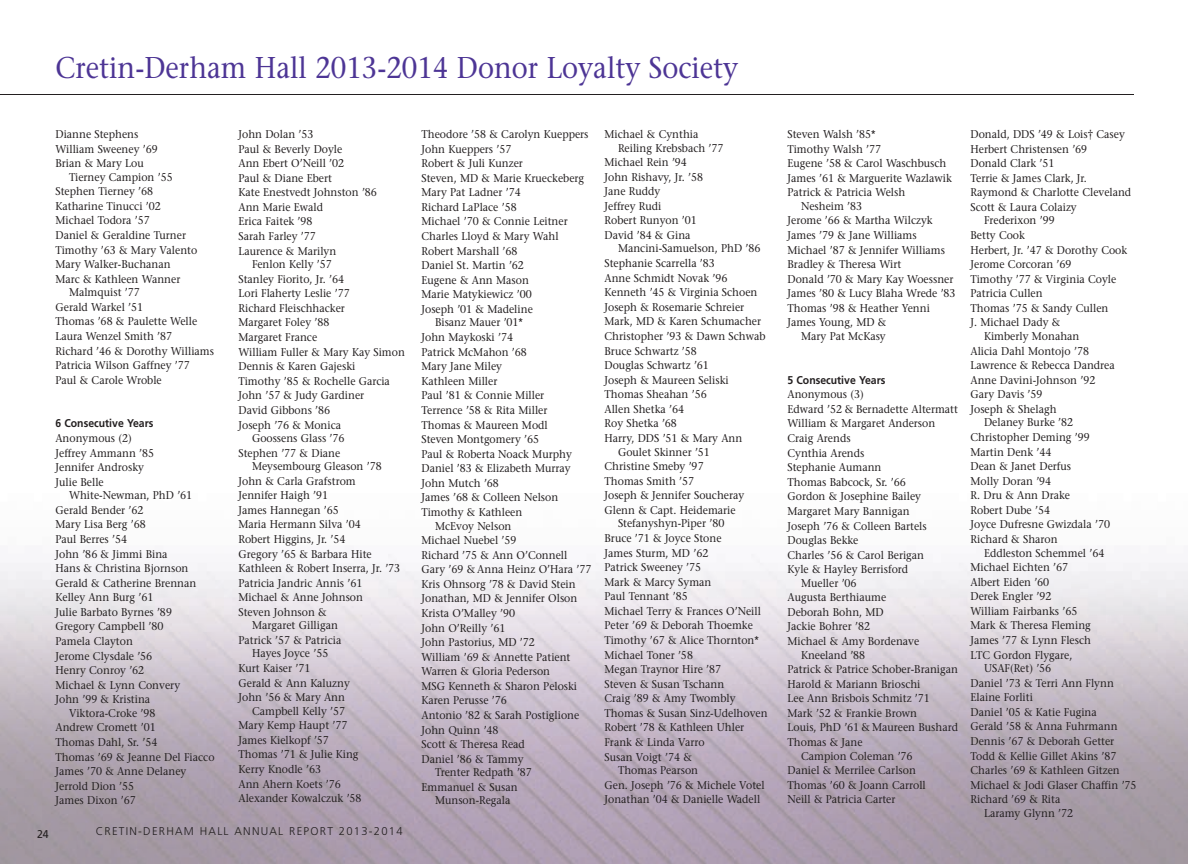
<style>
.page{position:relative;width:1188px;height:864px;background:#fff}
.page>*{position:absolute;margin:0;border:0;box-sizing:border-box;transform-origin:0 0}
.t1{font:30px "Stone Serif";color:#4d3595;scale:.9 1}
.t2{font:11.25px/14.5px "Stone Serif";color:#231f20;scale:.93 1}
.t3{font:300 11.25px "Frutiger";letter-spacing:.11em;color:#231f20}
.t4{font:700 11.25px "Frutiger";color:#231f20;scale:.93 1}
.t5{font:11.25px "Frutiger";color:#231f20;scale:.93 1}
</style>
<div class="page">
<hr style="left:0;top:94px;width:1134px;height:1px;background:#231f20">
<h1 class="t1" style="left:56px;top:55px;width:760px">Cretin-Derham Hall 2013-2014 Donor Loyalty Society</h1>
<p class="t2" style="left:56px;top:128px;width:111px">Dianne Stephens<br>William Sweeney ’69<br>Brian &amp; Mary Lou</p>
<p class="t2" style="left:56px;top:171px;width:154px;text-indent:13px">Tierney Campion ’55<br>Stephen Tierney ’68<br>Katharine Tinucci ’02<br>Michael Todora ’57<br>Daniel &amp; Geraldine Turner<br>Timothy ’63 &amp; Mary Valento<br>Mary Walker-Buchanan<br>Marc &amp; Kathleen Wanner</p>
<p class="t2" style="left:56px;top:286px;width:172px;text-indent:13px">Malmquist ’77<br>Gerald Warkel ’51<br>Thomas ’68 &amp; Paulette Welle<br>Laura Wenzel Smith ’87<br>Richard ’46 &amp; Dorothy Williams<br>Patricia Wilson Gaffney ’77<br>Paul &amp; Carole Wroble</p>
<p class="t4" style="left:56px;top:419px;width:107px">6 Consecutive Years</p>
<p class="t2" style="left:56px;top:432px;width:108px">Anonymous (2)<br>Jeffrey Ammann ’85<br>Jennifer Androsky<br>Julie Belle</p>
<p class="t2" style="left:56px;top:489px;width:153px;text-indent:13px">White-Newman, PhD ’61<br>Gerald Bender ’62<br>Mary Lisa Berg ’68<br>Paul Berres ’54<br>John ’86 &amp; Jimmi Bina<br>Hans &amp; Christina Bjornson<br>Gerald &amp; Catherine Brennan<br>Kelley Ann Burg ’61<br>Julie Barbato Byrnes ’89<br>Gregory Campbell ’80<br>Pamela Clayton<br>Jerome Clysdale ’56<br>Henry Conroy ’62<br>Michael &amp; Lynn Convery<br>John ’99 &amp; Kristina</p>
<p class="t2" style="left:56px;top:707px;width:172px;text-indent:13px">Viktora-Croke ’98<br>Andrew Cromett ’01<br>Thomas Dahl, Sr. ’54<br>Thomas ’69 &amp; Jeanne Del Fiacco<br>James ’70 &amp; Anne Delaney<br>Jerrold Dion ’55<br>James Dixon ’67</p>
<p class="t2" style="left:239px;top:128px;width:150px">John Dolan ’53<br>Paul &amp; Beverly Doyle<br>Ann Ebert O’Neill ’02<br>Paul &amp; Diane Ebert<br>Kate Enestvedt Johnston ’86<br>Ann Marie Ewald<br>Erica Faitek ’98<br>Sarah Farley ’77<br>Laurence &amp; Marilyn</p>
<p class="t2" style="left:239px;top:258px;width:180px;text-indent:13px">Fenlon Kelly ’57<br>Stanley Fiorito, Jr. ’64<br>Lori Flaherty Leslie ’77<br>Richard Fleischhacker<br>Margaret Foley ’88<br>Margaret France<br>William Fuller &amp; Mary Kay Simon<br>Dennis &amp; Karen Gajeski<br>Timothy ’85 &amp; Rochelle Garcia<br>John ’57 &amp; Judy Gardiner<br>David Gibbons ’86<br>Joseph ’76 &amp; Monica</p>
<p class="t2" style="left:239px;top:432px;width:115px;text-indent:13px">Goossens Glass ’76<br>Stephen ’77 &amp; Diane</p>
<p class="t2" style="left:239px;top:460px;width:175px;text-indent:13px">Meysembourg Gleason ’78<br>John &amp; Carla Grafstrom<br>Jennifer Haigh ’91<br>James Hannegan ’65<br>Maria Hermann Silva ’04<br>Robert Higgins, Jr. ’54<br>Gregory ’65 &amp; Barbara Hite<br>Kathleen &amp; Robert Inserra, Jr. ’73<br>Patricia Jandric Annis ’61<br>Michael &amp; Anne Johnson<br>Steven Johnson &amp;</p>
<p class="t2" style="left:239px;top:619px;width:112px;text-indent:13px">Margaret Gilligan<br>Patrick ’57 &amp; Patricia</p>
<p class="t2" style="left:239px;top:647px;width:121px;text-indent:13px">Hayes Joyce ’55<br>Kurt Kaiser ’71<br>Gerald &amp; Ann Kaluzny<br>John ’56 &amp; Mary Ann</p>
<p class="t2" style="left:239px;top:705px;width:134px;text-indent:13px">Campbell Kelly ’57<br>Mary Kemp Haupt ’77<br>James Kielkopf ’57<br>Thomas ’71 &amp; Julie King<br>Kerry Knodle ’63<br>Ann Ahern Koets ’76<br>Alexander Kowalczuk ’58</p>
<p class="t5" style="left:37px;top:829px;width:14px">24</p>
<p class="t3" style="left:96px;top:826px;width:308px">CRETIN-DERHAM HALL ANNUAL REPORT 2013-2014</p>
<p class="t2" style="left:422px;top:128px;width:181px">Theodore ’58 &amp; Carolyn Kueppers<br>John Kueppers ’57<br>Robert &amp; Juli Kunzer<br>Steven, MD &amp; Marie Krueckeberg<br>Mary Pat Ladner ’74<br>Richard LaPlace ’58<br>Michael ’70 &amp; Connie Leitner<br>Charles Lloyd &amp; Mary Wahl<br>Robert Marshall ’68<br>Daniel St. Martin ’62<br>Eugene &amp; Ann Mason<br>Marie Matykiewicz ’00<br>Joseph ’01 &amp; Madeline</p>
<p class="t2" style="left:422px;top:316px;width:163px;text-indent:13px">Bisanz Mauer ’01*<br>John Maykoski ’74<br>Patrick McMahon ’68<br>Mary Jane Miley<br>Kathleen Miller<br>Paul ’81 &amp; Connie Miller<br>Terrence ’58 &amp; Rita Miller<br>Thomas &amp; Maureen Modl<br>Steven Montgomery ’65<br>Paul &amp; Roberta Noack Murphy<br>Daniel ’83 &amp; Elizabeth Murray<br>John Mutch ’68<br>James ’68 &amp; Colleen Nelson<br>Timothy &amp; Kathleen</p>
<p class="t2" style="left:422px;top:520px;width:184px;text-indent:13px">McEvoy Nelson<br>Michael Nuebel ’59<br>Richard ’75 &amp; Ann O’Connell<br>Gary ’69 &amp; Anna Heinz O’Hara ’77<br>Kris Ohnsorg ’78 &amp; David Stein<br>Jonathan, MD &amp; Jennifer Olson<br>Krista O’Malley ’90<br>John O’Reilly ’61<br>John Pastorius, MD ’72<br>William ’69 &amp; Annette Patient<br>Warren &amp; Gloria Pederson<br>MSG Kenneth &amp; Sharon Peloski<br>Karen Perusse ’76<br>Antonio ’82 &amp; Sarah Postiglione<br>John Quinn ’48<br>Scott &amp; Theresa Read<br>Daniel ’86 &amp; Tammy</p>
<p class="t2" style="left:422px;top:766px;width:120px;text-indent:13px">Trenter Redpath ’87<br>Emmanuel &amp; Susan</p>
<p class="t2" style="left:435px;top:794px;width:83px">Munson-Regala</p>
<p class="t2" style="left:618px;top:129px;width:115px;line-height:13.5px;text-indent:-13px">Michael &amp; Cynthia<br>Reiling Krebsbach ’77</p>
<p class="t2" style="left:605px;top:156px;width:107px">Michael Rein ’94<br>John Rishavy, Jr. ’58<br>Jane Ruddy<br>Jeffrey Rudi<br>Robert Runyon ’01<br>David ’84 &amp; Gina</p>
<p class="t2" style="left:605px;top:242px;width:175px;text-indent:13px">Mancini-Samuelson, PhD ’86<br>Stephanie Scarrella ’83<br>Anne Schmidt Novak ’96<br>Kenneth ’45 &amp; Virginia Schoen<br>Joseph &amp; Rosemarie Schreier<br>Mark, MD &amp; Karen Schumacher<br>Christopher ’93 &amp; Dawn Schwab<br>Bruce Schwartz ’58<br>Douglas Schwartz ’61<br>Joseph &amp; Maureen Seliski<br>Thomas Sheahan ’56<br>Allen Shetka ’64<br>Roy Shetka ’68<br>Harry, DDS ’51 &amp; Mary Ann</p>
<p class="t2" style="left:605px;top:446px;width:152px;text-indent:13px">Goulet Skinner ’51<br>Christine Smeby ’97<br>Thomas Smith ’57<br>Joseph &amp; Jennifer Soucheray<br>Glenn &amp; Capt. Heidemarie</p>
<p class="t2" style="left:605px;top:517px;width:177px;text-indent:13px">Stefanyshyn-Piper ’80<br>Bruce ’71 &amp; Joyce Stone<br>James Sturm, MD ’62<br>Patrick Sweeney ’75<br>Mark &amp; Marcy Syman<br>Paul Tennant ’85<br>Michael Terry &amp; Frances O’Neill<br>Peter ’69 &amp; Deborah Thoemke<br>Timothy ’67 &amp; Alice Thornton*<br>Michael Toner ’58<br>Megan Traynor Hire ’87<br>Steven &amp; Susan Tschann<br>Craig ’89 &amp; Amy Twombly<br>Thomas &amp; Susan Sinz-Udelhoven<br>Robert ’78 &amp; Kathleen Uhler<br>Frank &amp; Linda Varro<br>Susan Voigt ’74 &amp;</p>
<p class="t2" style="left:605px;top:764px;width:174px;text-indent:13px">Thomas Pearson<br>Gen. Joseph ’76 &amp; Michele Votel<br>Jonathan ’04 &amp; Danielle Wadell</p>
<p class="t2" style="left:788px;top:128px;width:178px">Steven Walsh ’85*<br>Timothy Walsh ’77<br>Eugene ’58 &amp; Carol Waschbusch<br>James ’61 &amp; Marguerite Wazlawik<br>Patrick &amp; Patricia Welsh</p>
<p class="t2" style="left:788px;top:200px;width:182px;text-indent:13px">Nesheim ’83<br>Jerome ’66 &amp; Martha Wilczyk<br>James ’79 &amp; Jane Williams<br>Michael ’87 &amp; Jennifer Williams<br>Bradley &amp; Theresa Wirt<br>Donald ’70 &amp; Mary Kay Woessner<br>James ’80 &amp; Lucy Blaha Wrede ’83<br>Thomas ’98 &amp; Heather Yenni<br>James Young, MD &amp;</p>
<p class="t2" style="left:801px;top:330px;width:93px">Mary Pat McKasy</p>
<p class="t4" style="left:788px;top:375px;width:107px">5 Consecutive Years</p>
<p class="t2" style="left:788px;top:388px;width:185px">Anonymous (3)<br>Edward ’52 &amp; Bernadette Altermatt<br>William &amp; Margaret Anderson<br>Craig Arends<br>Cynthia Arends<br>Stephanie Aumann<br>Thomas Babcock, Sr. ’66<br>Gordon &amp; Josephine Bailey<br>Margaret Mary Bannigan<br>Joseph ’76 &amp; Colleen Bartels<br>Douglas Bekke<br>Charles ’56 &amp; Carol Berigan<br>Kyle &amp; Hayley Berrisford</p>
<p class="t2" style="left:788px;top:577px;width:143px;text-indent:13px">Mueller ’06<br>Augusta Berthiaume<br>Deborah Bohn, MD<br>Jackie Bohrer ’82<br>Michael &amp; Amy Bordenave</p>
<p class="t2" style="left:788px;top:649px;width:185px;text-indent:13px">Kneeland ’88<br>Patrick &amp; Patrice Schober-Branigan<br>Harold &amp; Mariann Brioschi<br>Lee Ann Brisbois Schmitz ’71<br>Mark ’52 &amp; Frankie Brown<br>Louis, PhD ’61 &amp; Maureen Bushard<br>Thomas &amp; Jane</p>
<p class="t2" style="left:788px;top:750px;width:150px;text-indent:13px">Campion Coleman ’76<br>Daniel &amp; Merrilee Carlson<br>Thomas ’60 &amp; Joann Carroll<br>Neill &amp; Patricia Carter</p>
<p class="t2" style="left:971px;top:128px;width:174px">Donald, DDS ’49 &amp; Lois† Casey<br>Herbert Christensen ’69<br>Donald Clark ’51<br>Terrie &amp; James Clark, Jr.<br>Raymond &amp; Charlotte Cleveland<br>Scott &amp; Laura Colaizy</p>
<p class="t2" style="left:971px;top:214px;width:170px;text-indent:13px">Frederixon ’99<br>Betty Cook<br>Herbert, Jr. ’47 &amp; Dorothy Cook<br>Jerome Corcoran ’69<br>Timothy ’77 &amp; Virginia Coyle<br>Patricia Cullen<br>Thomas ’75 &amp; Sandy Cullen<br>J. Michael Dady &amp;</p>
<p class="t2" style="left:971px;top:330px;width:157px;text-indent:13px">Kimberly Monahan<br>Alicia Dahl Montojo ’78<br>Lawrence &amp; Rebecca Dandrea<br>Anne Davini-Johnson ’92<br>Gary Davis ’59<br>Joseph &amp; Shelagh</p>
<p class="t2" style="left:971px;top:416px;width:152px;text-indent:13px">Delaney Burke ’82<br>Christopher Deming ’99<br>Martin Denk ’44<br>Dean &amp; Janet Derfus<br>Molly Doran ’94<br>R. Dru &amp; Ann Drake<br>Robert Dube ’54<br>Joyce Dufresne Gwizdala ’70<br>Richard &amp; Sharon</p>
<p class="t2" style="left:971px;top:547px;width:145px;text-indent:13px">Eddleston Schemmel ’64<br>Michael Eichten ’67<br>Albert Eiden ’60<br>Derek Engler ’92<br>William Fairbanks ’65<br>Mark &amp; Theresa Fleming<br>James ’77 &amp; Lynn Flesch<br>LTC Gordon Flygare,</p>
<p class="t2" style="left:971px;top:662px;width:180px;text-indent:13px">USAF(Ret) ’56<br>Daniel ’73 &amp; Terri Ann Flynn<br>Elaine Forliti<br>Daniel ’05 &amp; Katie Fugina<br>Gerald ’58 &amp; Anna Fuhrmann<br>Dennis ’67 &amp; Deborah Getter<br>Todd &amp; Kellie Gillet Akins ’87<br>Charles ’69 &amp; Kathleen Gitzen<br>Michael &amp; Jodi Glaser Chaffin ’75<br>Richard ’69 &amp; Rita</p>
<p class="t2" style="left:984px;top:807px;width:97px">Laramy Glynn ’72</p>
</div>
